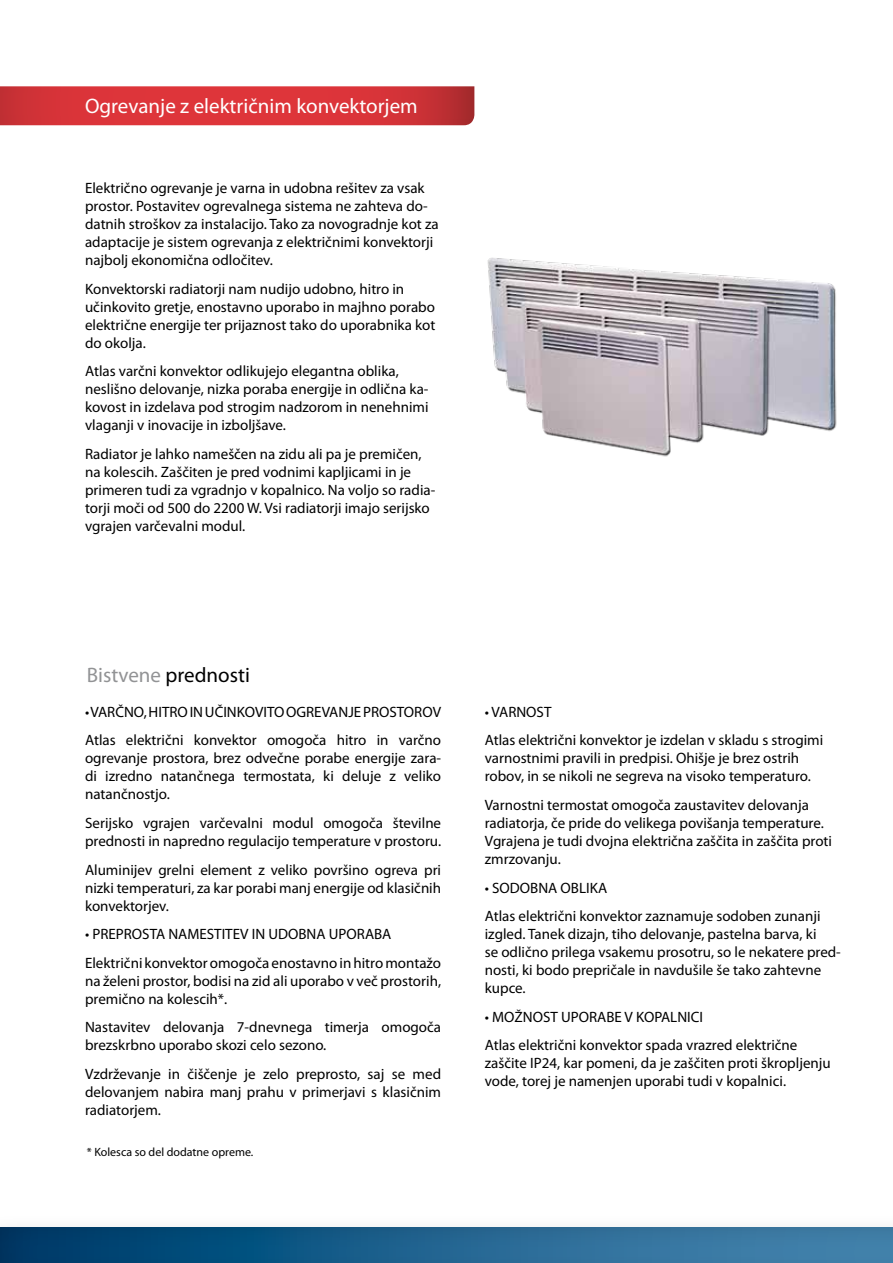
<style>
.page{position:relative;width:893px;height:1263px;background:#fff}
.page>*{position:absolute;margin:0;border:0;box-sizing:border-box;transform-origin:0 0}
.t1{font:21px "Myriad Pro";color:#fff}
.t2{font:21px "Myriad Pro";color:#000}
.t3{font:15px/18px "Myriad Pro";color:#000}
.t4{font:12px "Myriad Pro";color:#000}
.s1{color:#929395}
</style>
<div class="page">
<div style="left:0;top:1222px;width:893px;height:41px;background:#000;opacity:.4"></div>
<svg style="left:0;top:86px;width:474px;height:39px;background:#d6353a"></svg>
<img style="left:487px;top:257px;width:350px;height:200px">
<h1 class="t1" style="left:85px;top:93px;width:334px">Ogrevanje z električnim konvektorjem</h1>
<p class="t3" style="left:85px;top:179px;width:355px">Električno ogrevanje je varna in udobna rešitev za vsak prostor. Postavitev ogrevalnega sistema ne zahteva do&shy;datnih stroškov za instalacijo. Tako za novogradnje kot za adaptacije je sistem ogrevanja z električnimi konvektorji najbolj ekonomična odločitev.</p>
<p class="t3" style="left:85px;top:279px;width:352px">Konvektorski radiatorji nam nudijo udobno, hitro in učinkovito gretje, enostavno uporabo in majhno porabo električne energije ter prijaznost tako do uporabnika kot do okolja.</p>
<p class="t3" style="left:85px;top:362px;width:345px">Atlas varčni konvektor odlikujejo elegantna oblika, neslišno delovanje, nizka poraba energije in odlična ka&shy;kovost in izdelava pod strogim nadzorom in nenehnimi vlaganji v inovacije in izboljšave.</p>
<p class="t3" style="left:85px;top:445px;width:352px">Radiator je lahko nameščen na zidu ali pa je premičen, na kolescih. Zaščiten je pred vodnimi kapljicami in je primeren tudi za vgradnjo v kopalnico. Na voljo so radia&shy;torji moči od 500 do 2200 W. Vsi radiatorji imajo serijsko vgrajen varčevalni modul.</p>
<h1 class="t2" style="left:87px;top:662px;width:165px"><span class="s1">Bistvene</span> prednosti</h1>
<p class="t3" style="left:85px;top:697px;width:358px;line-height:28.7px">• VARČNO, HITRO IN UČINKOVITO OGREVANJE PROSTOROV<br>Atlas električni konvektor omogoča hitro in varčno</p>
<p class="t3" style="left:85px;top:749px;width:358px;text-align:justify">ogrevanje prostora, brez odvečne porabe energije zara&shy;di izredno natančnega termostata, ki deluje z veliko natančnostjo.</p>
<p class="t3" style="left:85px;top:814px;width:358px">Serijsko vgrajen varčevalni modul omogoča številne prednosti in napredno regulacijo temperature v prostoru.</p>
<p class="t3" style="left:85px;top:860px;width:358px;text-align:justify">Aluminijev grelni element z veliko površino ogreva pri nizki temperaturi, za kar porabi manj energije od klasičnih konvektorjev.</p>
<p class="t3" style="left:85px;top:919px;width:358px;line-height:28.7px">• PREPROSTA NAMESTITEV IN UDOBNA UPORABA<br>Električni konvektor omogoča enostavno in hitro montažo</p>
<p class="t3" style="left:85px;top:971px;width:358px">na želeni prostor, bodisi na zid ali uporabo v več prostorih, premično na kolescih*.</p>
<p class="t3" style="left:85px;top:1018px;width:358px">Nastavitev delovanja 7-dnevnega timerja omogoča brezskrbno uporabo skozi celo sezono.</p>
<p class="t3" style="left:85px;top:1065px;width:358px;text-align:justify">Vzdrževanje in čiščenje je zelo preprosto, saj se med delovanjem nabira manj prahu v primerjavi s klasičnim radiatorjem.</p>
<p class="t4" style="left:87px;top:1144px;width:168px">* Kolesca so del dodatne opreme.</p>
<p class="t3" style="left:485px;top:697px;width:340px;line-height:28.7px">• VARNOST<br>Atlas električni konvektor je izdelan v skladu s strogimi</p>
<p class="t3" style="left:485px;top:749px;width:328px">varnostnimi pravili in predpisi. Ohišje je brez ostrih robov, in se nikoli ne segreva na visoko temperaturo.</p>
<p class="t3" style="left:485px;top:796px;width:349px">Varnostni termostat omogoča zaustavitev delovanja radiatorja, če pride do velikega povišanja temperature.<br>Vgrajena je tudi dvojna električna zaščita in zaščita proti zmrzovanju.</p>
<p class="t3" style="left:485px;top:873px;width:337px;line-height:28.7px">• SODOBNA OBLIKA<br>Atlas električni konvektor zaznamuje sodoben zunanji</p>
<p class="t3" style="left:485px;top:925px;width:358px">izgled. Tanek dizajn, tiho delovanje, pastelna barva, ki<br>se odlično prilega vsakemu prosotru, so le nekatere pred&shy;nosti, ki bodo prepričale in navdušile še tako zahtevne kupce.</p>
<p class="t3" style="left:485px;top:1002px;width:314px;line-height:28.7px">• MOŽNOST UPORABE V KOPALNICI<br>Atlas električni konvektor spada vrazred električne</p>
<p class="t3" style="left:485px;top:1054px;width:347px">zaščite IP24, kar pomeni, da je zaščiten proti škropljenju vode, torej je namenjen uporabi tudi v kopalnici.</p>
</div>
